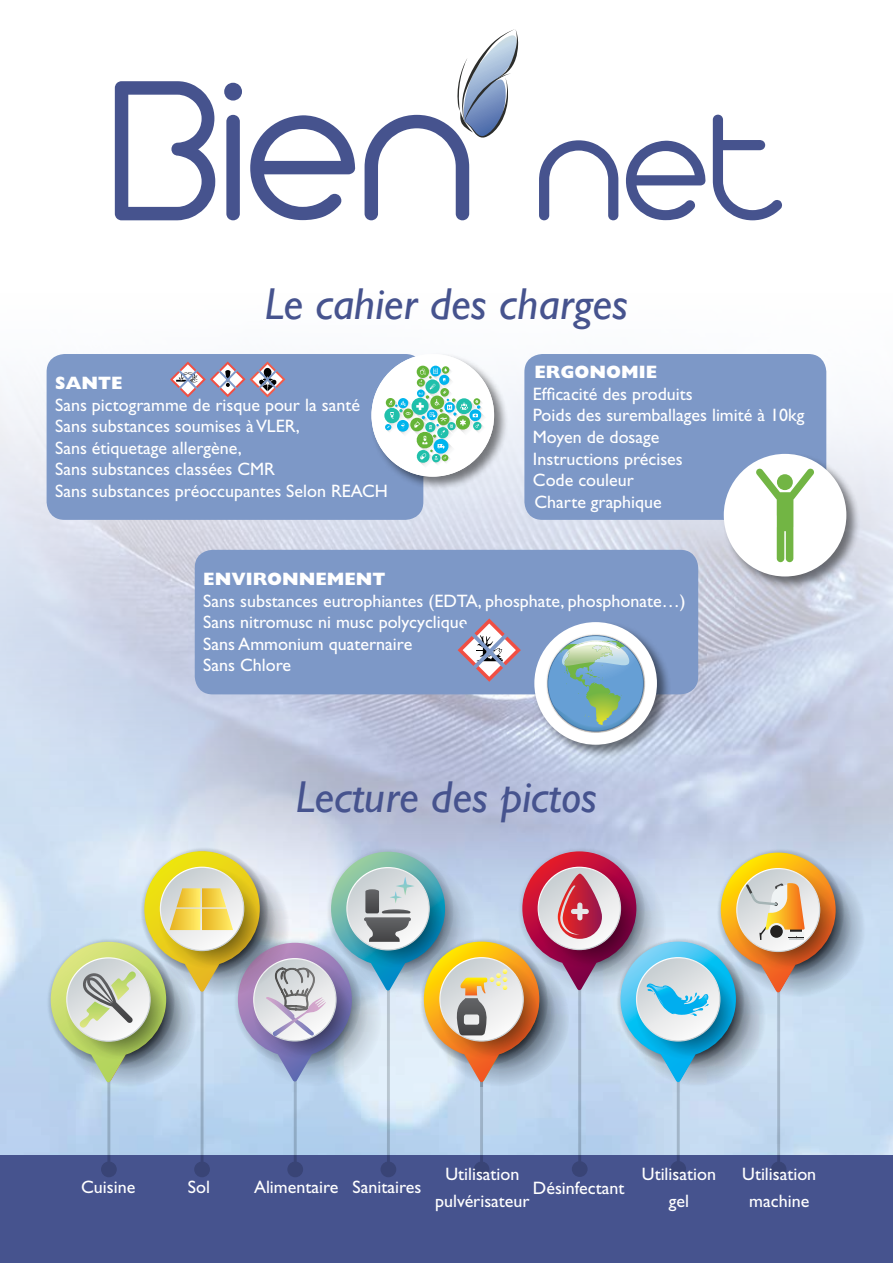
<style>
.page{position:relative;width:893px;height:1263px;background:#fff}
.page>*{position:absolute;margin:0;border:0;box-sizing:border-box;transform-origin:0 0}
.t1{font:300 217.05px "Arista 2.0 Alternate";color:#46538e}
.t2{font:italic 45px "Gill Sans Std";color:#46538e}
.t3{font:18px/21.6px "Gill Sans Std";color:#fff;text-align:center}
.t4{font:800 18px "Gill Sans Std";color:#fff}
.s1{font-size:164.55px}
</style>
<div class="page">
<img style="left:0;top:354px;width:893px;height:802px">
<svg style="left:457px;top:29px;width:61px;height:109px"></svg>
<div style="left:0;top:1156px;width:893px;height:107px;background:#46538e"></div>
<svg style="left:729px;top:861px;width:136px;height:136px"></svg>
<svg style="left:739px;top:867px;width:112px;height:112px"></svg>
<svg style="left:717px;top:848px;width:127px;height:128px"></svg>
<img style="left:51px;top:851px;width:785px;height:326px">
<div style="left:524px;top:354px;width:302px;height:166px;background:#7d98c7;border-radius:18px"></div>
<div style="left:722px;top:452px;width:139px;height:139px;background:#000;opacity:.5"></div>
<div style="left:724px;top:454px;width:122px;height:122px;background:#fff;border-radius:50%"></div>
<svg style="left:756px;top:468px;width:58px;height:94px"></svg>
<div style="left:47px;top:354px;width:376px;height:166px;background:#7d98c7;border-radius:18px"></div>
<div style="left:370px;top:352px;width:138px;height:139px;background:#000;opacity:.5"></div>
<div style="left:371px;top:354px;width:123px;height:123px;background:#fff;border-radius:61px"></div>
<div style="left:417px;top:366px;width:12px;height:12px;background:#65b538;border-radius:50%"></div>
<svg style="left:371px;top:367px;width:120px;height:110px"></svg>
<svg style="left:170px;top:361px;width:115px;height:36px"></svg>
<div style="left:195px;top:550px;width:503px;height:144px;background:#7d98c7;border-radius:18px"></div>
<div style="left:532px;top:620px;width:139px;height:139px;background:#000;opacity:.5"></div>
<div style="left:534px;top:622px;width:123px;height:123px;background:#fff;border-radius:50%"></div>
<svg style="left:546px;top:634px;width:99px;height:99px"></svg>
<svg style="left:458px;top:618px;width:63px;height:64px"></svg>
<h1 class="t1" style="left:108px;top:26px;width:676px">Bien <span class="s1">net</span></h1>
<h2 class="t2" style="left:265px;top:278px;width:365px">Le cahier des charges</h2>
<p class="t4" style="left:55px;top:372px;width:69px">SANTE</p>
<p class="t3" style="left:55px;top:394px;width:334px;text-align:left">Sans pictogramme de risque pour la santé Sans substances soumises à VLER,<br>Sans étiquetage allergène,<br>Sans substances classées CMR<br>Sans substances préoccupantes Selon REACH</p>
<p class="t4" style="left:534px;top:362px;width:124px">ERGONOMIE</p>
<p class="t3" style="left:533px;top:383px;width:273px;text-align:left">Efficacité des produits<br>Poids des suremballages limité à 10kg<br>Moyen de dosage<br>Instructions précises<br>Code couleur<br>Charte graphique</p>
<p class="t4" style="left:203px;top:568px;width:184px">ENVIRONNEMENT</p>
<p class="t3" style="left:203px;top:590px;width:484px;text-align:left">Sans substances eutrophiantes (EDTA, phosphate, phosphonate…)<br>Sans nitromusc ni musc polycyclique<br>Sans Ammonium quaternaire<br>Sans Chlore</p>
<h2 class="t2" style="left:296px;top:771px;width:303px">Lecture des pictos</h2>
<p class="t3" style="left:435px;top:1161px;width:96px;line-height:27px">Utilisation pulvérisateur</p>
<p class="t3" style="left:642px;top:1161px;width:76px;line-height:27px">Utilisation gel</p>
<p class="t3" style="left:742px;top:1161px;width:76px;line-height:27px">Utilisation machine</p>
<p class="t3" style="left:81px;top:1176px;width:56px">Cuisine</p>
<p class="t3" style="left:188px;top:1176px;width:24px">Sol</p>
<p class="t3" style="left:254px;top:1176px;width:169px">Alimentaire Sanitaires</p>
<p class="t3" style="left:533px;top:1177px;width:93px">Désinfectant</p>
</div>
